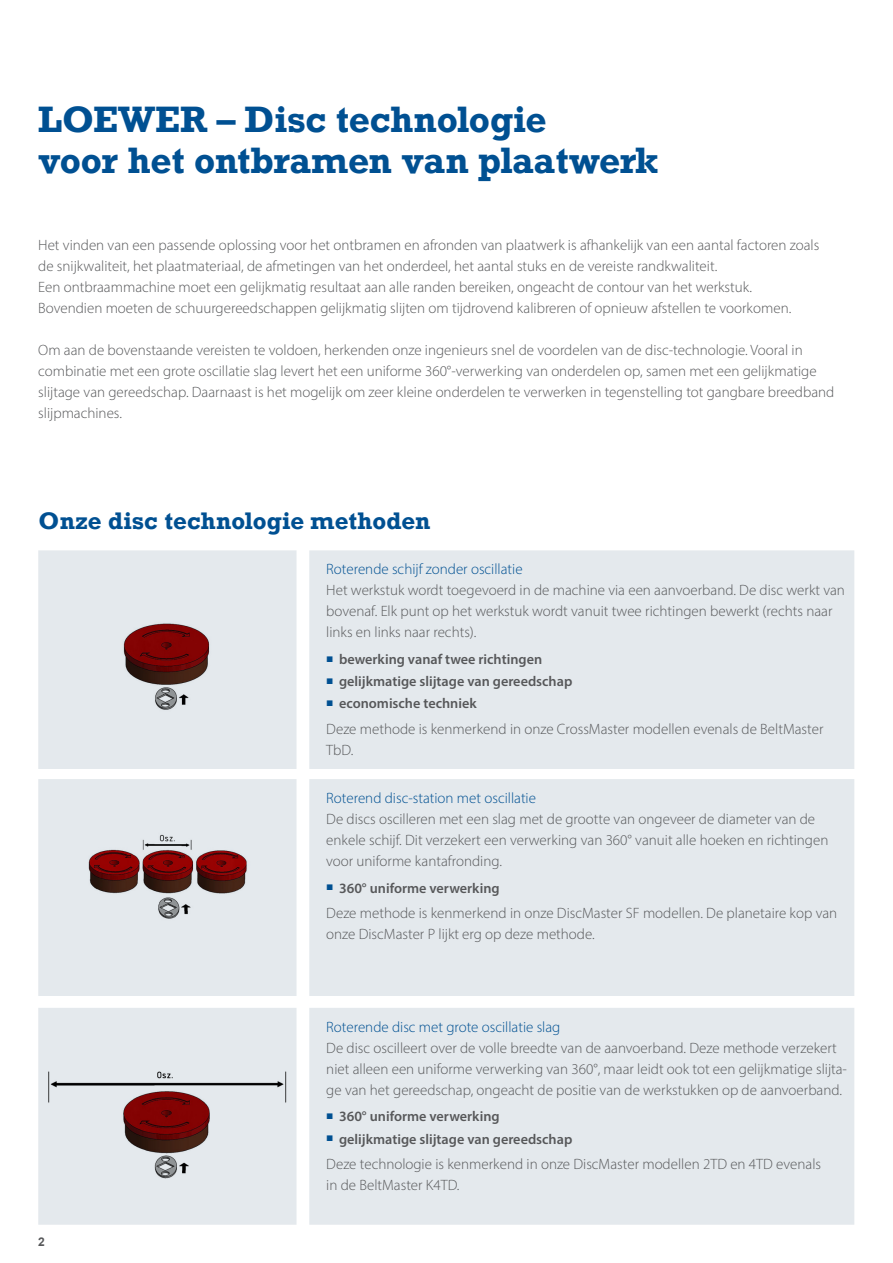
<style>
.page{position:relative;width:893px;height:1263px;background:#fff}
.page>*{position:absolute;margin:0;border:0;box-sizing:border-box;transform-origin:0 0}
.t1{font:700 34.5px "Rockwell";letter-spacing:-.01em;color:#005092}
.Löwer-Produkt-Name{font:700 22.5px "Rockwell";letter-spacing:.01em;color:#005092}
.Löwer-Produkt-Text{font:300 15px/21px "Myriad Pro";color:#57585a}
.Löwer-Zwischen-Überschrift{font:300 15px "Myriad Pro";color:#005092}
.t2{font:600 14.25px "Myriad Pro";color:#57585a}
.t3{font:700 12px "Arial";color:#57585a}
</style>
<div class="page">
<div style="left:38px;top:550px;width:816px;height:219px;background:#e4e9ed"></div>
<img style="left:41px;top:582px;width:256px;height:149px">
<div style="left:38px;top:779px;width:816px;height:217px;background:#e4e9ed"></div>
<img style="left:83px;top:827px;width:168px;height:95px">
<div style="left:38px;top:1008px;width:816px;height:217px;background:#e4e9ed"></div>
<img style="left:40px;top:1043px;width:257px;height:152px">
<p class="t1" style="left:38px;top:97px;width:510px">LOEWER – Disc technologie</p>
<p class="t1" style="left:38px;top:138px;width:621px">voor het ontbramen van plaatwerk</p>
<p class="Löwer-Produkt-Text" style="left:38px;top:234px;width:783px">Het vinden van een passende oplossing voor het ontbramen en afronden van plaatwerk is afhankelijk van een aantal factoren zoals</p>
<p class="Löwer-Produkt-Text" style="left:38px;top:255px;width:755px">de snijkwaliteit, het plaatmateriaal, de afmetingen van het onderdeel, het aantal stuks en de vereiste randkwaliteit.<br>Een ontbraammachine moet een gelijkmatig resultaat aan alle randen bereiken, ongeacht de contour van het werkstuk.<br>Bovendien moeten de schuurgereedschappen gelijkmatig slijten om tijdrovend kalibreren of opnieuw afstellen te voorkomen.</p>
<p class="Löwer-Produkt-Text" style="left:38px;top:339px;width:798px">Om aan de bovenstaande vereisten te voldoen, herkenden onze ingenieurs snel de voordelen van de disc-technologie. Vooral in combinatie met een grote oscillatie slag levert het een uniforme 360°-verwerking van onderdelen op, samen met een gelijkmatige slijtage van gereedschap. Daarnaast is het mogelijk om zeer kleine onderdelen te verwerken in tegenstelling tot gangbare breedband slijpmachines.</p>
<p class="Löwer-Produkt-Name" style="left:39px;top:506px;width:394px">Onze disc technologie methoden</p>
<p class="Löwer-Zwischen-Überschrift" style="left:326px;top:560px;width:198px">Roterende schijf zonder oscillatie</p>
<p class="Löwer-Produkt-Text" style="left:326px;top:580px;width:520px">Het werkstuk wordt toegevoerd in de machine via een aanvoerband. De disc werkt van bovenaf. Elk punt op het werkstuk wordt vanuit twee richtingen bewerkt (rechts naar links en links naar rechts).</p>
<p class="t2" style="left:326px;top:650px;width:217px"><sup>■</sup> bewerking vanaf twee richtingen</p>
<p class="t2" style="left:326px;top:672px;width:248px"><sup>■</sup> gelijkmatige slijtage van gereedschap</p>
<p class="t2" style="left:326px;top:694px;width:152px"><sup>■</sup> economische techniek</p>
<p class="Löwer-Produkt-Text" style="left:326px;top:718px;width:499px">Deze methode is kenmerkend in onze CrossMaster modellen evenals de BeltMaster<br>TbD.</p>
<p class="Löwer-Zwischen-Überschrift" style="left:326px;top:789px;width:211px">Roterend disc-station met oscillatie</p>
<p class="Löwer-Produkt-Text" style="left:326px;top:808px;width:490px">De discs oscilleren met een slag met de grootte van ongeveer de diameter van de</p>
<p class="Löwer-Produkt-Text" style="left:326px;top:829px;width:504px">enkele schijf. Dit verzekert een verwerking van 360° vanuit alle hoeken en richtingen voor uniforme kantafronding.</p>
<p class="t2" style="left:326px;top:879px;width:175px"><sup>■</sup> 360° uniforme verwerking</p>
<p class="Löwer-Produkt-Text" style="left:326px;top:902px;width:512px">Deze methode is kenmerkend in onze DiscMaster SF modellen. De planetaire kop van</p>
<p class="Löwer-Produkt-Text" style="left:326px;top:923px;width:270px">onze DiscMaster P lijkt erg op deze methode.</p>
<p class="t3" style="left:38px;top:1234px;width:8px">2</p>
<p class="Löwer-Zwischen-Überschrift" style="left:326px;top:1018px;width:236px">Roterende disc met grote oscillatie slag</p>
<p class="Löwer-Produkt-Text" style="left:326px;top:1037px;width:522px">De disc oscilleert over de volle breedte van de aanvoerband. Deze methode verzekert niet alleen een uniforme verwerking van 360°, maar leidt ook tot een gelijkmatige slijta&shy;ge van het gereedschap, ongeacht de positie van de werkstukken op de aanvoerband.</p>
<p class="t2" style="left:326px;top:1107px;width:175px"><sup>■</sup> 360° uniforme verwerking</p>
<p class="t2" style="left:326px;top:1130px;width:248px"><sup>■</sup> gelijkmatige slijtage van gereedschap</p>
<p class="Löwer-Produkt-Text" style="left:326px;top:1153px;width:496px">Deze technologie is kenmerkend in onze DiscMaster modellen 2TD en 4TD evenals</p>
<p class="Löwer-Produkt-Text" style="left:326px;top:1174px;width:135px">in de BeltMaster K4TD.</p>
</div>
